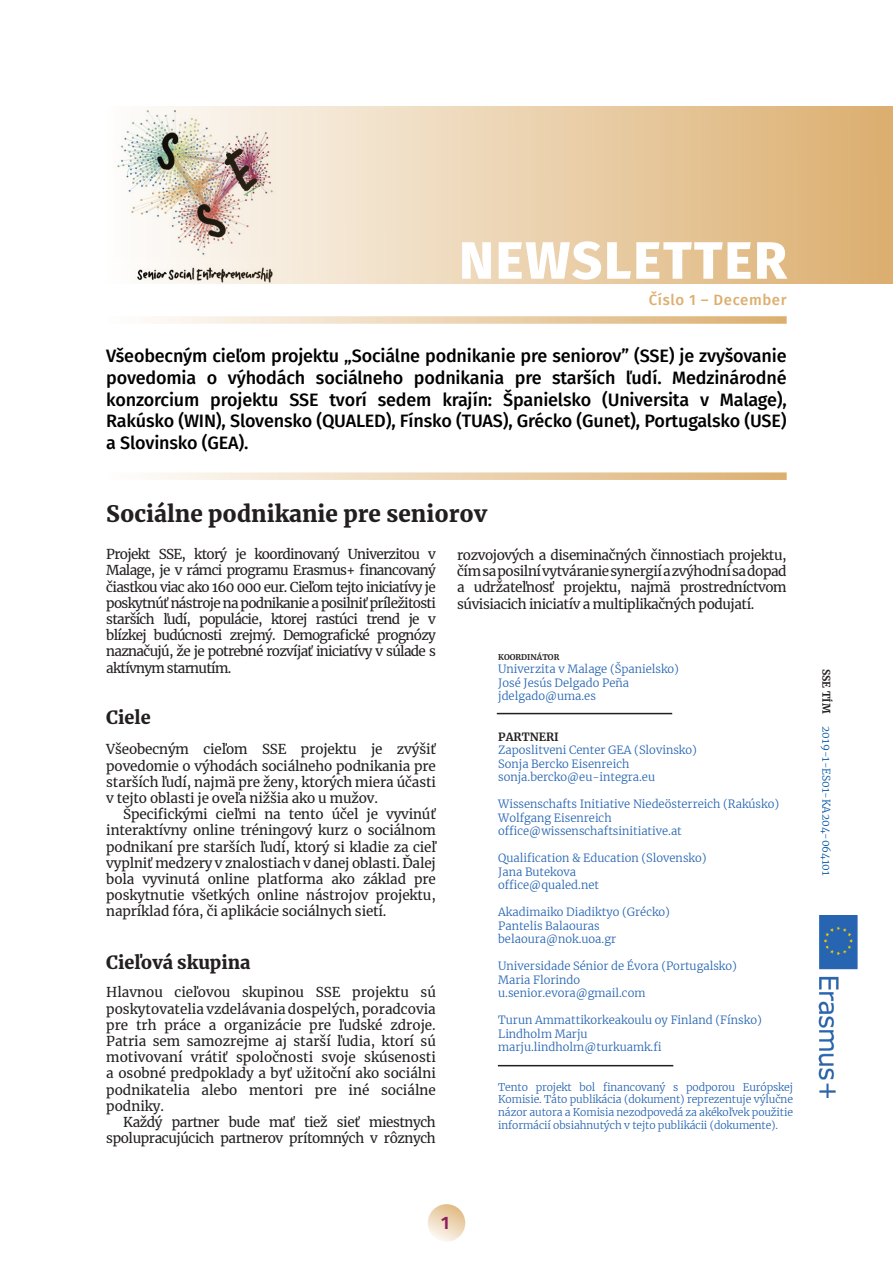
<style>
.page{position:relative;width:893px;height:1263px;background:#fff}
.page>*{position:absolute;margin:0;border:0;box-sizing:border-box;transform-origin:0 0}
.t1{font:800 52.5px "Fira Sans";letter-spacing:.04em;color:#fff}
.t2{font:900 22.5px "Merriweather";color:#231f20}
.t3{font:500 18px/21.6px "Fira Sans";letter-spacing:-.01em;color:#000;text-align:justify}
.t4{font:900 18px "Merriweather";color:#231f20}
.t5{font:600 18px "Fira Sans";color:#8c1e5d}
.t6{font:500 15px "Fira Sans";letter-spacing:.04em;color:#dcaf70}
.t7{font:13.5px/16.2px "Merriweather";letter-spacing:-.03em;color:#231f20;text-align:justify}
.t8{font:300 11.25px "Merriweather";color:#2765b2}
.t9{font:700 11.25px "Merriweather";color:#231f20}
.t10{font:300 10.5px/12.6px "Merriweather";letter-spacing:-.01em;color:#2765b2;text-align:justify}
.t11{font:300 10.5px "Merriweather";color:#0055a5}
.t12{font:700 7.8px "Merriweather";color:#231f20}
.s1{font-weight:700;color:#231f20}
</style>
<div class="page">
<hr style="left:497px;top:713px;width:175px;height:1px;background:#231f20">
<hr style="left:498px;top:1065px;width:175px;height:1px;background:#231f20">
<svg style="left:117px;top:106px;width:776px;height:178px;background:#e6cfae"></svg>
<svg style="left:149px;top:316px;width:638px;height:8px;background:#ecd6b6"></svg>
<svg style="left:149px;top:472px;width:638px;height:8px;background:#ecd6b6"></svg>
<img style="left:818px;top:915px;width:40px;height:182px">
<svg style="left:428px;top:1204px;width:37px;height:38px"></svg>
<p class="t1" style="left:459px;top:215px;width:329px">NEWSLETTER</p>
<p class="t6" style="left:649px;top:288px;width:139px">Číslo 1 – December</p>
<p class="t3" style="left:106px;top:344px;width:682px">Všeobecným cieľom projektu „Sociálne podnikanie pre seniorov” (SSE) je zvyšovanie povedomia o výhodách sociálneho podnikania pre starších ľudí. Medzinárodné konzorcium projektu SSE tvorí sedem krajín: Španielsko (Universita v Malage), Rakúsko (WIN), Slovensko (QUALED), Fínsko (TUAS), Grécko (Gunet), Portugalsko (USE) a Slovinsko (GEA).</p>
<p class="t2" style="left:106px;top:498px;width:382px">Sociálne podnikanie pre seniorov</p>
<p class="t7" style="left:106px;top:546px;width:331px">Projekt SSE, ktorý je koordinovaný Univerzitou v Malage, je v rámci programu Erasmus+ financovaný čiastkou viac ako 160 000 eur. Cieľom tejto iniciatívy je poskytnúť nástroje na podnikanie a posilniť príležitosti starších ľudí, populácie, ktorej rastúci trend je v blízkej budúcnosti zrejmý. Demografické prognózy naznačujú, že je potrebné rozvíjať iniciatívy v súlade s aktívnym starnutím.</p>
<p class="t7" style="left:457px;top:547px;width:331px">rozvojových a diseminačných činnostiach projektu, čím sa posilní vytváranie synergií a zvýhodní sa dopad a udržateľnosť projektu, najmä prostredníctvom súvisiacich iniciatív a multiplikačných podujatí.</p>
<p class="t12" style="left:498px;top:651px;width:63px">KOORDINÁTOR</p>
<p class="t8" style="left:498px;top:661px;width:182px">Univerzita v Malage (Španielsko)</p>
<p class="t8" style="left:498px;top:675px;width:132px">José Jesús Delgado Peña</p>
<p class="t8" style="left:498px;top:688px;width:99px">jdelgado@uma.es</p>
<p class="t9" style="left:498px;top:729px;width:25px">PARTN</p>
<p class="t9" style="left:539px;top:729px;width:15px">ERI</p>
<p class="t8" style="left:498px;top:742px;width:200px">Zaposlitveni Center GEA (Slovinsko)</p>
<p class="t8" style="left:498px;top:756px;width:133px">Sonja Bercko Eisenreich</p>
<p class="t8" style="left:498px;top:769px;width:158px">sonja.bercko@eu-integra.eu</p>
<p class="t8" style="left:498px;top:796px;width:282px">Wissenschafts Initiative Niedeösterreich (Rakúsko)</p>
<p class="t8" style="left:498px;top:810px;width:115px">Wolfgang Eisenreich</p>
<p class="t8" style="left:498px;top:823px;width:185px">office@wissenschaftsinitiative.at</p>
<p class="t8" style="left:498px;top:850px;width:210px">Qualification &amp; Education (Slovensko)</p>
<p class="t8" style="left:498px;top:864px;width:79px">Jana Butekova</p>
<p class="t8" style="left:498px;top:877px;width:102px">office@qualed.net</p>
<p class="t8" style="left:498px;top:904px;width:173px">Akadimaiko Diadiktyo (Grécko)</p>
<p class="t8" style="left:498px;top:918px;width:103px">Pantelis Balaouras</p>
<p class="t8" style="left:498px;top:931px;width:119px">belaoura@nok.uoa.gr</p>
<p class="t8" style="left:498px;top:958px;width:240px">Universidade Sénior de Évora (Portugalsko)</p>
<p class="t8" style="left:498px;top:972px;width:83px">Maria Florindo</p>
<p class="t8" style="left:498px;top:985px;width:149px">u.senior.evora@gmail.com</p>
<p class="t8" style="left:498px;top:1012px;width:265px">Turun Ammattikorkeakoulu oy Finland (Fínsko)</p>
<p class="t8" style="left:498px;top:1026px;width:91px">Lindholm Marju</p>
<p class="t8" style="left:498px;top:1039px;width:165px">marju.lindholm@turkuamk.fi</p>
<p class="t10" style="left:498px;top:1080px;width:296px">Tento projekt bol financovaný s podporou Európskej Komisie. Táto publikácia (dokument) reprezentuje výlučne názor autora a Komisia nezodpovedá za akékoľvek použitie informácií obsiahnutých v tejto publikácii (dokumente).</p>
<p class="t4" style="left:106px;top:704px;width:46px">Ciele</p>
<p class="t7" style="left:106px;top:741px;width:331px">Všeobecným cieľom SSE projektu je zvýšiť povedomie o výhodách sociálneho podnikania pre starších ľudí, najmä pre ženy, ktorých miera účasti v tejto oblasti je oveľa nižšia ako u mužov.</p>
<p class="t7" style="left:106px;top:806px;width:331px;text-indent:17px">Špecifickými cieľmi na tento účel je vyvinúť interaktívny online tréningový kurz o sociálnom podnikaní pre starších ľudí, ktorý si kladie za cieľ vyplniť medzery v znalostiach v danej oblasti. Ďalej bola vyvinutá online platforma ako základ pre poskytnutie všetkých online nástrojov projektu, napríklad fóra, či aplikácie sociálnych sietí.</p>
<p class="t4" style="left:106px;top:950px;width:146px">Cieľová skupina</p>
<p class="t7" style="left:106px;top:984px;width:331px">Hlavnou cieľovou skupinou SSE projektu sú poskytovatelia vzdelávania dospelých, poradcovia pre trh práce a organizácie pre ľudské zdroje.<br>Patria sem samozrejme aj starší ľudia, ktorí sú motivovaní vrátiť spoločnosti svoje skúsenosti a osobné predpoklady a byť užitoční ako sociálni podnikatelia alebo mentori pre iné sociálne podniky.</p>
<p class="t7" style="left:106px;top:1114px;width:331px;text-align:right">Každý partner bude mať tiež sieť miestnych spolupracujúcich partnerov prítomných v rôznych</p>
<p class="t11" style="left:833px;top:669px;width:208px;rotate:90deg"><span class="s1">SSE TÍM</span> 2019-1-ES01-KA204-064101</p>
<p class="t5" style="left:441px;top:1208px;width:10px">1</p>
</div>
